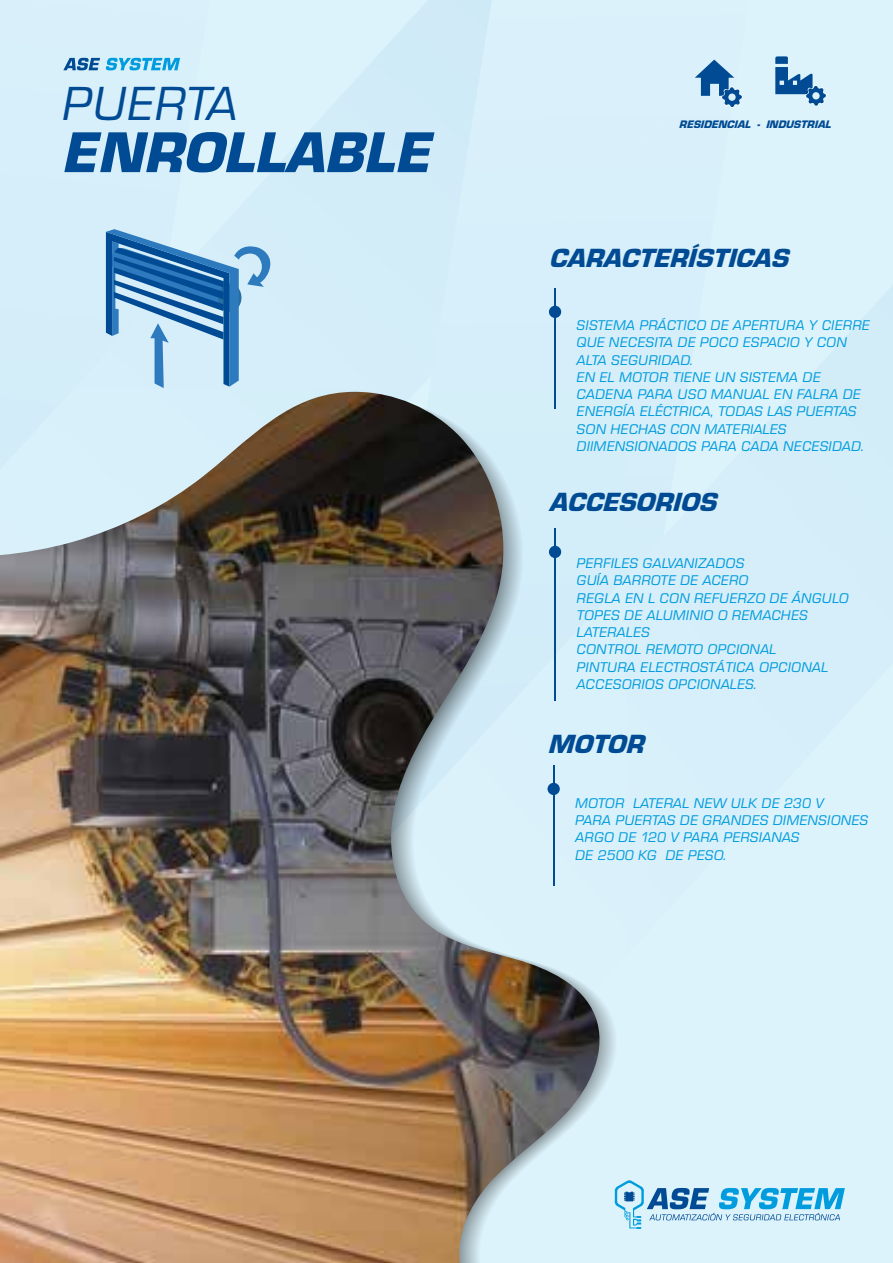
<style>
.page{position:relative;width:893px;height:1263px;background:#ddf3fc}
.page>*{position:absolute;margin:0;border:0;box-sizing:border-box;transform-origin:0 0}
.t1{font:italic 700 53.1px "Eurostile";color:#004b93}
.t2{font:italic 47.25px "Eurostile BQ";letter-spacing:.02em;color:#004b93}
.t3{font:italic 900 27.3px "Eurostile";color:#004b93}
.t4{font:italic 13.95px/17.2px "Eurostile BQ";letter-spacing:.02em;color:#009cde}
.t5{font:italic 900 11.25px "Eurostile";color:#004b93}
</style>
<div class="page">
<svg style="left:63px;top:57px;width:284px;height:234px"></svg>
<svg style="left:347px;top:0;width:85px;height:392px"></svg>
<svg style="left:432px;top:0;width:283px;height:318px"></svg>
<svg style="left:572px;top:283px;width:321px;height:186px"></svg>
<hr style="left:554px;top:288px;width:2px;height:120px;background:#004b93">
<div style="left:549px;top:306px;width:12px;height:12px;background:#004b93;border-radius:50%"></div>
<svg style="left:615px;top:1180px;width:230px;height:49px"></svg>
<svg style="left:63px;top:58px;width:37px;height:12px"></svg>
<svg style="left:106px;top:58px;width:74px;height:12px"></svg>
<svg style="left:106px;top:229px;width:170px;height:159px"></svg>
<img style="left:0;top:392px;width:608px;height:871px">
<svg style="left:695px;top:60px;width:48px;height:48px"></svg>
<svg style="left:775px;top:56px;width:52px;height:51px"></svg>
<h2 class="t2" style="left:61px;top:78px;width:177px">PUERTA</h2>
<h1 class="t1" style="left:61px;top:120px;width:370px">ENROLLABLE</h1>
<p class="t5" style="left:679px;top:118px;width:153px">RESIDENCIAL - INDUSTRIAL</p>
<h3 class="t3" style="left:549px;top:243px;width:240px">CARACTERÍSTICAS</h3>
<p class="t4" style="left:576px;top:317px;width:295px">SISTEMA PRÁCTICO DE APERTURA Y CIERRE<br>QUE NECESITA DE POCO ESPACIO Y CON<br>ALTA SEGURIDAD.<br>EN EL MOTOR TIENE UN SISTEMA DE<br>CADENA PARA USO MANUAL EN FALRA DE<br>ENERGÍA ELÉCTRICA, TODAS LAS PUERTAS<br>SON HECHAS CON MATERIALES<br>DIIMENSIONADOS PARA CADA NECESIDAD.</p>
<h3 class="t3" style="left:549px;top:487px;width:168px">ACCESORIOS</h3>
<p class="t4" style="left:576px;top:555px;width:273px">PERFILES GALVANIZADOS<br>GUÍA BARROTE DE ACERO<br>REGLA EN L CON REFUERZO DE ÁNGULO<br>TOPES DE ALUMINIO O REMACHES<br>LATERALES<br>CONTROL REMOTO OPCIONAL<br>PINTURA ELECTROSTÁTICA OPCIONAL<br>ACCESORIOS OPCIONALES.</p>
<h3 class="t3" style="left:547px;top:729px;width:97px">MOTOR</h3>
<p class="t4" style="left:575px;top:795px;width:295px">MOTOR LATERAL NEW ULK DE 230 V<br>PARA PUERTAS DE GRANDES DIMENSIONES<br>ARGO DE 120 V PARA PERSIANAS<br>DE 2500 KG DE PESO.</p>
</div>
